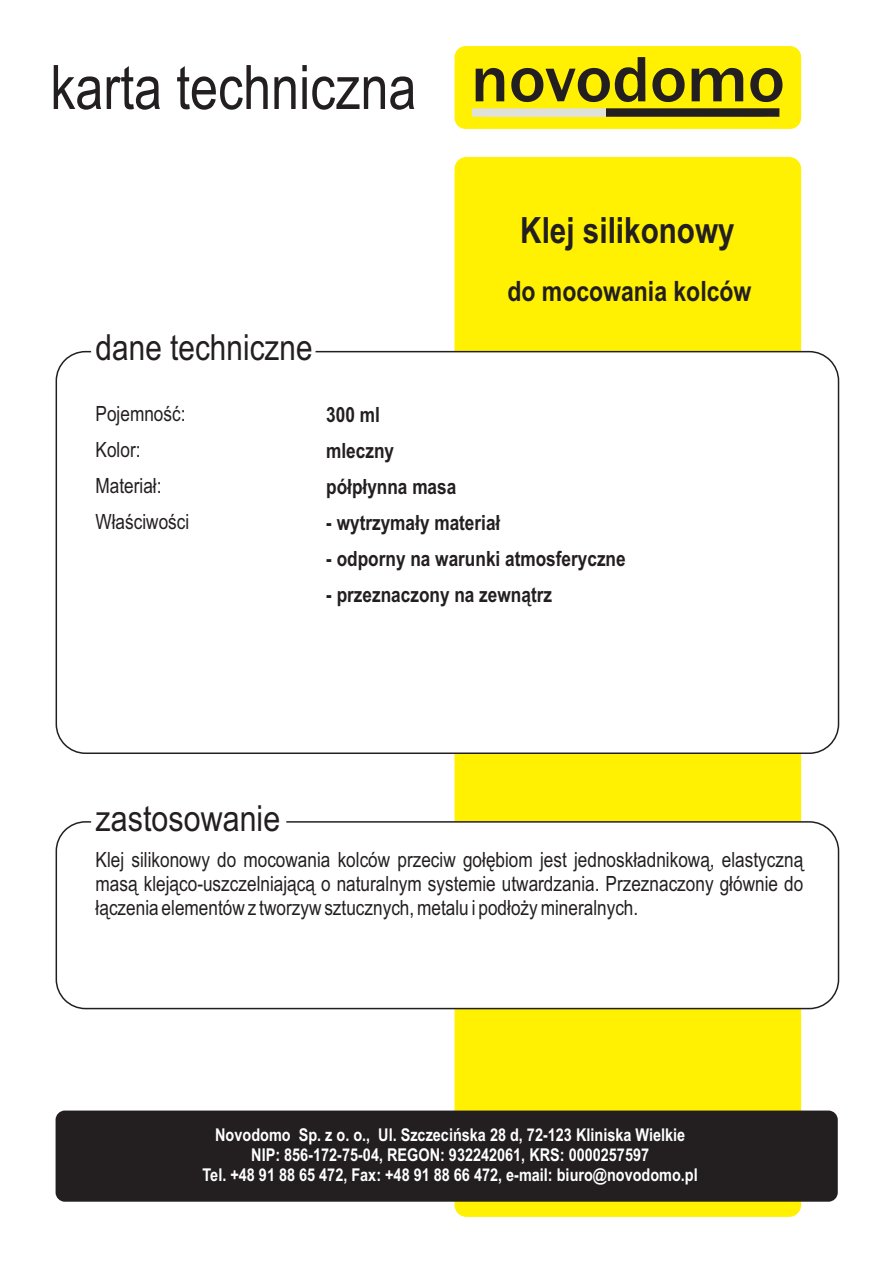
<style>
.page{position:relative;width:893px;height:1263px;background:#fff}
.page>*{position:absolute;margin:0;border:0;box-sizing:border-box;transform-origin:0 0}
.t1{font:61.35px "Arial Narrow";color:#231f20}
.t2{font:700 36.15px "Arial Narrow";color:#231f20}
.t3{font:36px "Arial Narrow";color:#231f20}
.t4{font:700 28.05px "Arial Narrow";color:#231f20}
.t5{font:21px/35.8px "Arial Narrow";color:#231f20}
.t6{font:700 21px/36.2px "Arial Narrow";color:#231f20}
.t7{font:700 17.7px/20.1px "Arial Narrow";color:#fff;text-align:center}
</style>
<div class="page">
<div style="left:454px;top:157px;width:347px;height:1060px;background:#fff101;border-radius:12px"></div>
<div style="left:56px;top:1110px;width:782px;height:92px;background:#231f20;border-radius:9px"></div>
<div style="left:454px;top:46px;width:347px;height:83px;background:#fff101;border-radius:11px"></div>
<svg style="left:472px;top:57px;width:311px;height:60px"></svg>
<svg style="left:56px;top:351px;width:783px;height:403px"></svg>
<svg style="left:56px;top:821px;width:783px;height:188px"></svg>
<h1 class="t1" style="left:50px;top:64px;width:368px">karta techniczna</h1>
<h3 class="t3" style="left:96px;top:334px;width:219px">dane techniczne</h3>
<h2 class="t2" style="left:520px;top:217px;width:216px">Klej silikonowy</h2>
<h3 class="t4" style="left:507px;top:280px;width:246px">do mocowania kolców</h3>
<p class="t5" style="left:96px;top:398px;width:95px">Pojemnoœæ:<br>Kolor:<br>Materia³:<br>W³aœciwoœci</p>
<p class="t6" style="left:326px;top:398px;width:132px">300 ml<br>mleczny pó³p³ynna masa</p>
<p class="t6" style="left:326px;top:507px;width:176px">- wytrzyma³y materia³</p>
<p class="t6" style="left:326px;top:543px;width:301px">- odporny na warunki atmosferyczne</p>
<p class="t6" style="left:326px;top:579px;width:227px">- przeznaczony na zewn¹trz</p>
<h3 class="t3" style="left:96px;top:804px;width:186px">zastosowanie</h3>
<p class="t5" style="left:96px;top:850px;width:709px;line-height:23.9px;text-align:justify">Klej silikonowy do mocowania kolców przeciw goùæbiom jest jednoskùadnikowà, elastycznà masà klejàco-uszczelniajàcà o naturalnym systemie utwardzania. Przeznaczony gùównie do ùàczenia elementów z tworzyw sztucznych, metalu i podùoýy mineralnych.</p>
<p class="t7" style="left:203px;top:1126px;width:497px">Novodomo Sp. z o. o., Ul. Szczeciñska 28 d, 72-123 Kliniska Wielkie<br>NIP: 856-172-75-04, REGON: 932242061, KRS: 0000257597<br>Tel. +48 91 88 65 472, Fax: +48 91 88 66 472, e-mail: biuro@novodomo.pl</p>
</div>
